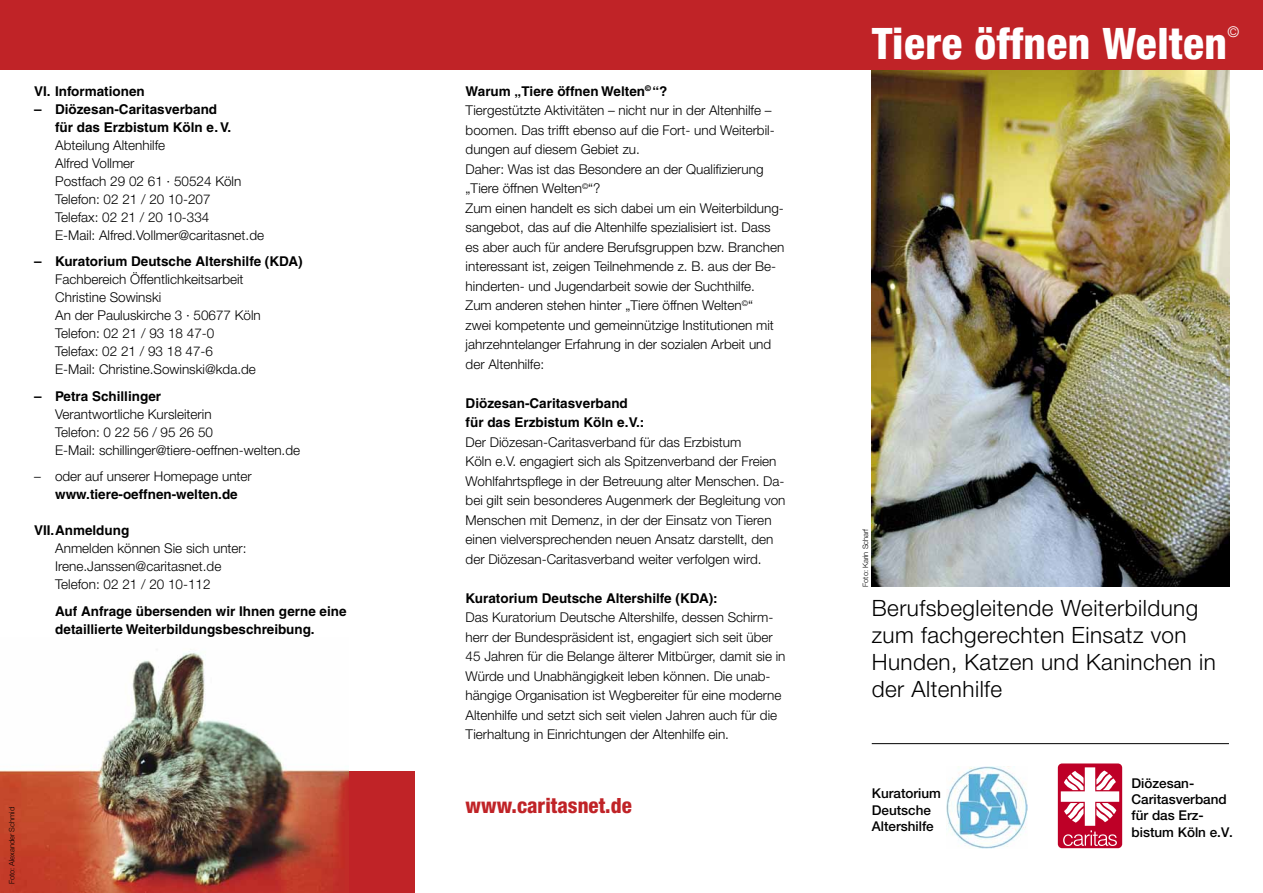
<style>
.page{position:relative;width:1263px;height:893px;background:#fff}
.page>*{position:absolute;margin:0;border:0;box-sizing:border-box;transform-origin:0 0}
.t1{font:800 condensed 43.5px "Helvetica Neue";letter-spacing:.01em;color:#fff}
.t2{font:300 22.5px/27px "Helvetica Neue";letter-spacing:.02em;color:#000}
.t3{font:800 condensed 21px "Helvetica Neue";color:#c02327}
.t4{font:300 14.85px "Helvetica Neue";color:#fff}
.t5{font:300 13.5px/19.5px "Helvetica Neue";color:#000}
.t6{font:700 13.5px/18px "Helvetica";color:#000}
.t7{font:500 13.5px/16.2px "Helvetica Neue";color:#000}
.t8{font:300 7.5px "Helvetica Neue";color:#000}
</style>
<div class="page">
<div style="left:348px;top:772px;width:67px;height:121px;background:#c02327"></div>
<img style="left:0;top:651px;width:349px;height:242px">
<img style="left:872px;top:69px;width:358px;height:518px">
<div style="left:1058px;top:763px;width:64px;height:85px;background:#be0027;border-radius:4px"></div>
<svg style="left:1061px;top:767px;width:58px;height:79px"></svg>
<div style="left:0;top:0;width:1263px;height:69px;background:#c02327"></div>
<img style="left:946px;top:766px;width:82px;height:82px">
<hr style="left:872px;top:743px;width:357px;height:1px;background:#000">
<p class="t6" style="left:34px;top:82px;width:112px">VI. Informationen</p>
<p class="t6" style="left:55px;top:100px;width:178px;text-indent:-21px">– Diözesan-Caritasverband für das Erzbistum Köln e. V.</p>
<p class="t5" style="left:55px;top:136px;width:210px;line-height:18px">Abteilung Altenhilfe<br>Alfred Vollmer<br>Postfach 29 02 61 · 50524 Köln<br>Telefon: 02 21 / 20 10-207<br>Telefax: 02 21 / 20 10-334<br>E-Mail: Alfred.Vollmer@caritasnet.de</p>
<p class="t6" style="left:34px;top:252px;width:270px">– Kuratorium Deutsche Altershilfe (KDA)</p>
<p class="t5" style="left:55px;top:270px;width:207px;line-height:18px">Fachbereich Öffentlichkeitsarbeit<br>Christine Sowinski<br>An der Pauluskirche 3 · 50677 Köln<br>Telefon: 02 21 / 93 18 47-0<br>Telefax: 02 21 / 93 18 47-6<br>E-Mail: Christine.Sowinski@kda.de</p>
<p class="t6" style="left:34px;top:387px;width:129px">– Petra Schillinger</p>
<p class="t5" style="left:55px;top:405px;width:246px;line-height:18px">Verantwortliche Kursleiterin<br>Telefon: 0 22 56 / 95 26 50<br>E-Mail: schillinger@tiere-oeffnen-welten.de</p>
<p class="t5" style="left:34px;top:466px;width:219px">– oder auf unserer Homepage unter</p>
<p class="t6" style="left:55px;top:485px;width:184px">www.tiere-oeffnen-welten.de</p>
<p class="t6" style="left:34px;top:521px;width:97px">VII.Anmeldung</p>
<p class="t5" style="left:55px;top:539px;width:193px;line-height:18px">Anmelden können Sie sich unter:<br>Irene.Janssen@caritasnet.de<br>Telefon: 02 21 / 20 10-112</p>
<p class="t6" style="left:55px;top:602px;width:293px">Auf Anfrage übersenden wir Ihnen gerne eine detaillierte Weiterbildungsbeschreibung.</p>
<p class="t8" style="left:7px;top:884px;width:79px;rotate:-90deg">Foto: Alexander Schmid</p>
<p class="t6" style="left:466px;top:82px;width:203px">Warum „Tiere öffnen Welten<sup>©</sup> “?</p>
<p class="t5" style="left:466px;top:100px;width:320px">Tiergestützte Aktivitäten – nicht nur in der Altenhilfe – boomen. Das trifft ebenso auf die Fort- und Weiterbil&shy;dungen auf diesem Gebiet zu.<br>Daher: Was ist das Besondere an der Qualifizierung „Tiere öffnen Welten<sup>©</sup>“?<br>Zum einen handelt es sich dabei um ein Weiterbildung&shy;sangebot, das auf die Altenhilfe spezialisiert ist. Dass es aber auch für andere Berufsgruppen bzw. Branchen interessant ist, zeigen Teilnehmende z. B. aus der Be&shy;hinderten- und Jugendarbeit sowie der Suchthilfe.<br>Zum anderen stehen hinter „Tiere öffnen Welten<sup>©</sup>“<br>zwei kompetente und gemeinnützige Institutionen mit jahrzehntelanger Erfahrung in der sozialen Arbeit und der Altenhilfe:</p>
<p class="t6" style="left:466px;top:393px;width:180px;line-height:19.5px">Diözesan-Caritasverband für das Erzbistum Köln e.V.:</p>
<p class="t5" style="left:466px;top:432px;width:321px">Der Diözesan-Caritasverband für das Erzbistum<br>Köln e.V. engagiert sich als Spitzenverband der Freien Wohlfahrtspflege in der Betreuung alter Menschen. Da&shy;bei gilt sein besonderes Augenmerk der Begleitung von Menschen mit Demenz, in der der Einsatz von Tieren einen vielversprechenden neuen Ansatz darstellt, den der Diözesan-Caritasverband weiter verfolgen wird.</p>
<p class="t6" style="left:466px;top:589px;width:254px">Kuratorium Deutsche Altershilfe (KDA):</p>
<p class="t5" style="left:466px;top:607px;width:321px">Das Kuratorium Deutsche Altershilfe, dessen Schirm&shy;herr der Bundespräsident ist, engagiert sich seit über 45 Jahren für die Belange älterer Mitbürger, damit sie in Würde und Unabhängigkeit leben können. Die unab&shy;hängige Organisation ist Wegbereiter für eine moderne Altenhilfe und setzt sich seit vielen Jahren auch für die Tierhaltung in Einrichtungen der Altenhilfe ein.</p>
<h3 class="t3" style="left:466px;top:792px;width:168px">www.caritasnet.de</h3>
<h1 class="t1" style="left:872px;top:16px;width:357px">Tiere öffnen Welten</h1>
<p class="t4" style="left:1227px;top:22px;width:13px">©</p>
<p class="t8" style="left:861px;top:587px;width:60px;rotate:-90deg">Foto: Karin Scharf</p>
<h2 class="t2" style="left:872px;top:594px;width:345px">Berufsbegleitende Weiterbildung zum fachgerechten Einsatz von<br>Hunden, Katzen und Kaninchen in der Altenhilfe</h2>
<p class="t7" style="left:872px;top:785px;width:71px">Kuratorium<br>Deutsche<br>Altershilfe</p>
<p class="t7" style="left:1131px;top:775px;width:103px">Diözesan-<br>Caritasverband für das Erz&shy;bistum Köln e.V.</p>
</div>
